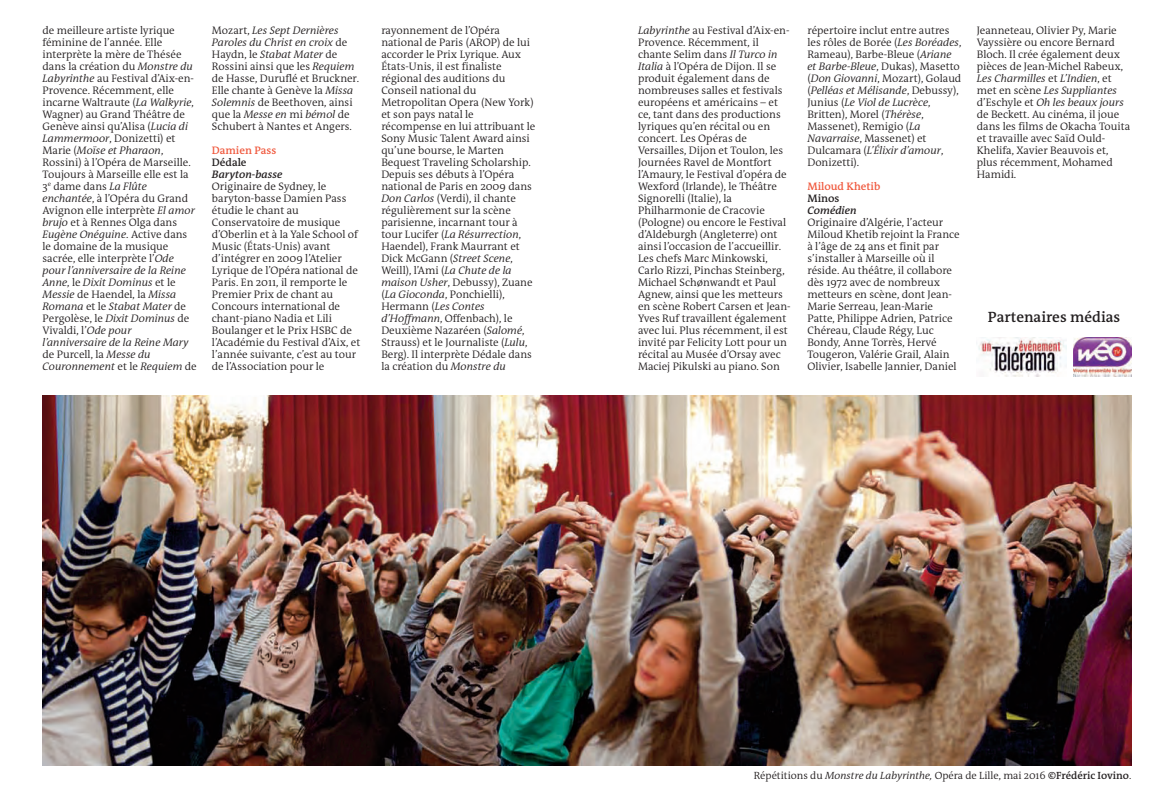
<style>
.page{position:relative;width:1174px;height:791px;background:#fff}
.page>*{position:absolute;margin:0;border:0;box-sizing:border-box;transform-origin:0 0}
.t1{font:600 15px "The Antiqua B W6";color:#231f20}
.t2{font:300 10.95px/12px "The Antiqua B W4";color:#231f20}
.t3{font:600 10.95px "The Antiqua B W6";color:#f0593e}
.t4{font:italic 600 10.95px "The Antiqua B W6";color:#231f20}
.t5{font:600 10.95px "The Antiqua B W6";color:#231f20}
.t6{font:300 10.5px "The Antiqua B W4";color:#231f20}
.s1{font-style:italic}
.s2{font-family:"The Antiqua B W6";font-weight:600}
</style>
<div class="page">
<img style="left:43px;top:395px;width:1088px;height:370px">
<img style="left:978px;top:338px;width:88px;height:39px">
<img style="left:1073px;top:338px;width:58px;height:39px">
<p class="t2" style="left:43px;top:25px;width:156px">de meilleure artiste lyrique féminine de l’année. Elle interprète la mère de Thésée dans la création du <span class="s1">Monstre du<br>Labyrinthe</span> au Festival d’Aix-en-<br>Provence. Récemment, elle incarne Waltraute (<span class="s1">La Walkyrie</span>,<br>Wagner) au Grand Théâtre de<br>Genève ainsi qu’Alisa (<span class="s1">Lucia di<br>Lammermoor</span>, Donizetti) et<br>Marie (<span class="s1">Moïse et Pharaon</span>,<br>Rossini) à l’Opéra de Marseille.<br>Toujours à Marseille elle est la<br>3<sup>e</sup> dame dans <span class="s1">La Flûte enchantée</span>, à l’Opéra du Grand<br>Avignon elle interprète <span class="s1">El amor brujo</span> et à Rennes Olga dans<br><span class="s1">Eugène Onéguine</span>. Active dans le domaine de la musique sacrée, elle interprète l’<span class="s1">Ode pour l’anniversaire de la Reine<br>Anne</span>, le <span class="s1">Dixit Dominus</span> et le<br><span class="s1">Messie</span> de Haendel, la <span class="s1">Missa<br>Romana</span> et le <span class="s1">Stabat Mater</span> de<br>Pergolèse, le <span class="s1">Dixit Dominus</span> de<br>Vivaldi, l’<span class="s1">Ode pour l’anniversaire de la Reine Mary </span>de Purcell, la <span class="s1">Messe du<br>Couronnement</span> et le <span class="s1">Requiem</span> de</p>
<p class="t2" style="left:381px;top:25px;width:156px">rayonnement de l’Opéra national de Paris (AROP) de lui accorder le Prix Lyrique. Aux<br>États-Unis, il est finaliste régional des auditions du<br>Conseil national du<br>Metropolitan Opera (New York) et son pays natal le récompense en lui attribuant le<br>Sony Music Talent Award ainsi qu’une bourse, le Marten<br>Bequest Traveling Scholarship.<br>Depuis ses débuts à l’Opéra national de Paris en 2009 dans<br><span class="s1">Don Carlos</span> (Verdi), il chante régulièrement sur la scène parisienne, incarnant tour à tour Lucifer (<span class="s1">La Résurrection</span>,<br>Haendel), Frank Maurrant et<br>Dick McGann (<span class="s1">Street Scene</span>,<br>Weill), l’Ami (<span class="s1">La Chute de la maison Usher</span>, Debussy), Zuane (<span class="s1">La Gioconda</span>, Ponchielli),<br>Hermann (<span class="s1">Les Contes d’Hoffmann</span>, Offenbach), le<br>Deuxième Nazaréen (<span class="s1">Salomé</span>,<br>Strauss) et le Journaliste (<span class="s1">Lulu</span>,<br>Berg). Il interprète Dédale dans la création du <span class="s1">Monstre du</span></p>
<p class="t2" style="left:212px;top:25px;width:149px">Mozart, <span class="s1">Les Sept Dernières<br>Paroles du Christ en croix</span> de<br>Haydn, le <span class="s1">Stabat Mater</span> de<br>Rossini ainsi que les <span class="s1">Requiem </span>de Hasse, Duruflé et Bruckner.<br>Elle chante à Genève la <span class="s1">Missa<br>Solemnis</span> de Beethoven, ainsi que la <span class="s1">Messe en</span> mi <span class="s1">bémol</span> de<br>Schubert à Nantes et Angers.</p>
<p class="t3" style="left:212px;top:145px;width:66px">Damien Pass</p>
<p class="t5" style="left:212px;top:157px;width:36px">Dédale</p>
<p class="t4" style="left:212px;top:169px;width:72px">Baryton-basse</p>
<p class="t2" style="left:212px;top:181px;width:150px">Originaire de Sydney, le baryton-basse Damien Pass étudie le chant au<br>Conservatoire de musique d’Oberlin et à la Yale School of<br>Music (États-Unis) avant d’intégrer en 2009 l’Atelier<br>Lyrique de l’Opéra national de<br>Paris. En 2011, il remporte le<br>Premier Prix de chant au<br>Concours international de chant-piano Nadia et Lili<br>Boulanger et le Prix HSBC de l’Académie du Festival d’Aix, et l’année suivante, c’est au tour de l’Association pour le</p>
<p class="t2" style="left:807px;top:25px;width:156px">répertoire inclut entre autres les rôles de Borée (<span class="s1">Les Boréades</span>,<br>Rameau), Barbe-Bleue (<span class="s1">Ariane et Barbe-Bleue</span>, Dukas), Masetto (<span class="s1">Don Giovanni</span>, Mozart), Golaud (<span class="s1">Pelléas et Mélisande</span>, Debussy),<br>Junius (<span class="s1">Le Viol de Lucrèce</span>,<br>Britten), Morel (<span class="s1">Thérèse</span>,<br>Massenet), Remigio (<span class="s1">La<br>Navarraise</span>, Massenet) et<br>Dulcamara (<span class="s1">L’Élixir d’amour</span>,<br>Donizetti).</p>
<p class="t3" style="left:807px;top:181px;width:74px">Miloud Khetib</p>
<p class="t5" style="left:807px;top:193px;width:34px">Minos</p>
<p class="t4" style="left:807px;top:205px;width:51px">Comédien</p>
<p class="t2" style="left:807px;top:217px;width:154px">Originaire d’Algérie, l’acteur<br>Miloud Khetib rejoint la France à l’âge de 24 ans et finit par s’installer à Marseille où il réside. Au théâtre, il collabore dès 1972 avec de nombreux metteurs en scène, dont Jean-<br>Marie Serreau, Jean-Marie<br>Patte, Philippe Adrien, Patrice<br>Chéreau, Claude Régy, Luc<br>Bondy, Anne Torrès, Hervé<br>Tougeron, Valérie Grail, Alain<br>Olivier, Isabelle Jannier, Daniel</p>
<p class="t2" style="left:638px;top:25px;width:154px"><span class="s1">Labyrinthe</span> au Festival d’Aix-en-<br>Provence. Récemment, il chante Selim dans <span class="s1">Il Turco in<br>Italia</span> à l’Opéra de Dijon. Il se produit également dans de nombreuses salles et festivals européens et américains – et ce, tant dans des productions lyriques qu’en récital ou en concert. Les Opéras de<br>Versailles, Dijon et Toulon, les<br>Journées Ravel de Montfort l’Amaury, le Festival d’opéra de<br>Wexford (Irlande), le Théâtre<br>Signorelli (Italie), la<br>Philharmonie de Cracovie (Pologne) ou encore le Festival d’Aldeburgh (Angleterre) ont ainsi l’occasion de l’accueillir.<br>Les chefs Marc Minkowski,<br>Carlo Rizzi, Pinchas Steinberg,<br>Michael Schønwandt et Paul<br>Agnew, ainsi que les metteurs en scène Robert Carsen et Jean-<br>Yves Ruf travaillent également avec lui. Plus récemment, il est invité par Felicity Lott pour un récital au Musée d’Orsay avec<br>Maciej Pikulski au piano. Son</p>
<p class="t2" style="left:976px;top:25px;width:155px">Jeanneteau, Olivier Py, Marie<br>Vayssière ou encore Bernard<br>Bloch. Il crée également deux pièces de Jean-Michel Rabeux,<br><span class="s1">Les Charmilles</span> et <span class="s1">L’Indien</span>, et met en scène <span class="s1">Les Suppliantes </span>d’Eschyle et <span class="s1">Oh les beaux jours </span>de Beckett. Au cinéma, il joue dans les films de Okacha Touita et travaille avec Saïd Ould-<br>Khelifa, Xavier Beauvois et, plus récemment, Mohamed<br>Hamidi.</p>
<h1 class="t1" style="left:988px;top:310px;width:134px">Partenaires médias</h1>
<p class="t6" style="left:754px;top:771px;width:379px">Répétitions du <span class="s1">Monstre du Labyrinthe,</span> Opéra de Lille, mai 2016 <span class="s2">©Frédéric Iovino</span>.</p>
</div>
